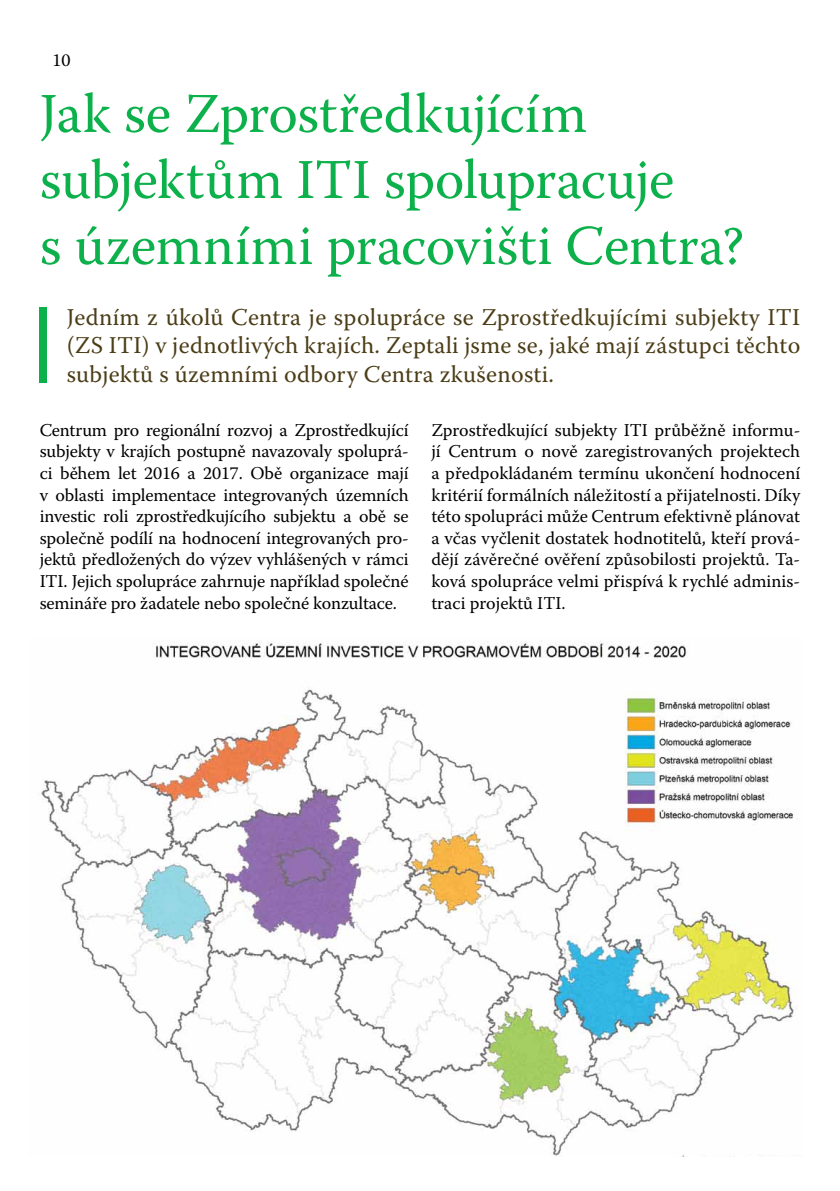
<style>
.page{position:relative;width:840px;height:1191px;background:#fff}
.page>*{position:absolute;margin:0;border:0;box-sizing:border-box;transform-origin:0 0}
.t1{font:56px/66px "Warnock Pro";letter-spacing:-.005em;color:#0db14b}
.t2{font:24px/28.8px "Warnock Pro";letter-spacing:.01em;color:#4b3d17;text-align:justify}
.t3{font:18px/21.6px "Warnock Pro";letter-spacing:-.005em;color:#000;text-align:justify}
</style>
<div class="page">
<div style="left:40px;top:307px;width:7px;height:75px;background:#0db14b"></div>
<img style="left:39px;top:641px;width:759px;height:515px">
<p class="t3" style="left:52px;top:49px;width:20px">10</p>
<h1 class="t1" style="left:40px;top:80px;width:705px">Jak se Zprostředkujícím subjektům ITI spolupracuje<br>s územními pracovišti Centra?</h1>
<h2 class="t2" style="left:67px;top:302px;width:734px">Jedním z úkolů Centra je spolupráce se Zprostředkujícími subjekty ITI (ZS ITI) v jednotlivých krajích. Zeptali jsme se, jaké mají zástupci těchto subjektů s územními odbory Centra zkušenosti.</h2>
<p class="t3" style="left:40px;top:419px;width:370px">Centrum pro regionální rozvoj a Zprostředkující subjekty v krajích postupně navazovaly spoluprá&shy;ci během let 2016 a 2017. Obě organizace mají v oblasti implementace integrovaných územních investic roli zprostředkujícího subjektu a obě se společně podílí na hodnocení integrovaných pro&shy;jektů předložených do výzev vyhlášených v rámci ITI. Jejich spolupráce zahrnuje například společné semináře pro žadatele nebo společné konzultace.</p>
<p class="t3" style="left:431px;top:419px;width:370px">Zprostředkující subjekty ITI průběžně informu&shy;jí Centrum o nově zaregistrovaných projektech a předpokládaném termínu ukončení hodnocení kritérií formálních náležitostí a přijatelnosti. Díky této spolupráci může Centrum efektivně plánovat a včas vyčlenit dostatek hodnotitelů, kteří prová&shy;dějí závěrečné ověření způsobilosti projektů. Ta&shy;ková spolupráce velmi přispívá k rychlé adminis&shy;traci projektů ITI.</p>
</div>
